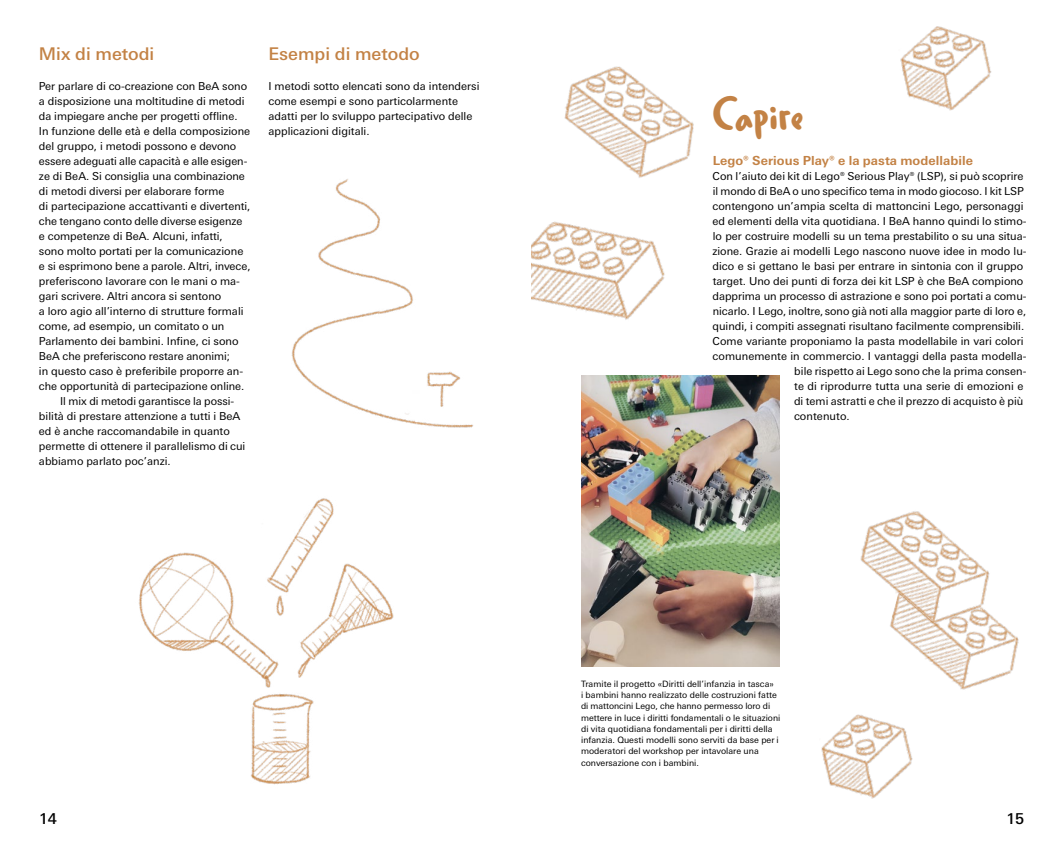
<style>
.page{position:relative;width:1063px;height:851px;background:#fff}
.page>*{position:absolute;margin:0;border:0;box-sizing:border-box;transform-origin:0 0}
.t1{font:700 45px "Duffy Script";letter-spacing:.005em;color:#c38245}
.t2{font:500 17.5px "Univers Next Pro";color:#c38245}
.t3{font:500 15px "Univers Next Pro";color:#000}
.t4{font:700 12.5px "Univers Next Pro";letter-spacing:.005em;color:#c38245}
.t5{font:11px/15px "Univers Next Pro";color:#000}
.t6{font:8.75px/11.2px "Univers Next Pro";letter-spacing:.005em;color:#000}
</style>
<div class="page">
<img style="left:581px;top:375px;width:199px;height:291px">
<img style="left:291px;top:179px;width:182px;height:249px">
<img style="left:139px;top:498px;width:255px;height:287px">
<img style="left:531px;top:221px;width:134px;height:99px">
<img style="left:564px;top:66px;width:130px;height:112px">
<img style="left:821px;top:714px;width:92px;height:85px">
<img style="left:900px;top:26px;width:92px;height:85px">
<img style="left:860px;top:511px;width:130px;height:81px">
<img style="left:890px;top:592px;width:129px;height:98px">
<h2 class="t2" style="left:39px;top:43px;width:117px">Mix di metodi</h2>
<p class="t5" style="left:39px;top:79px;width:210px">Per parlare di co-creazione con BeA sono</p>
<p class="t5" style="left:39px;top:94px;width:207px">a disposizione una moltitudine di metodi</p>
<p class="t5" style="left:39px;top:109px;width:200px">da impiegare anche per progetti offline.</p>
<p class="t5" style="left:39px;top:124px;width:213px">In funzione delle età e della composizione</p>
<p class="t5" style="left:39px;top:139px;width:199px">del gruppo, i metodi possono e devono</p>
<p class="t5" style="left:39px;top:154px;width:210px">essere adeguati alle capacità e alle esigen-</p>
<p class="t5" style="left:39px;top:169px;width:207px">ze di BeA. Si consiglia una combinazione</p>
<p class="t5" style="left:39px;top:184px;width:187px">di metodi diversi per elaborare forme</p>
<p class="t5" style="left:39px;top:199px;width:213px">di partecipazione accattivanti e divertenti,</p>
<p class="t5" style="left:39px;top:214px;width:205px">che tengano conto delle diverse esigenze</p>
<p class="t5" style="left:39px;top:229px;width:185px">e competenze di BeA. Alcuni, infatti,</p>
<p class="t5" style="left:39px;top:244px;width:206px">sono molto portati per la comunicazione</p>
<p class="t5" style="left:39px;top:259px;width:213px">e si esprimono bene a parole. Altri, invece,</p>
<p class="t5" style="left:39px;top:274px;width:202px">preferiscono lavorare con le mani o ma-</p>
<p class="t5" style="left:39px;top:289px;width:184px">gari scrivere. Altri ancora si sentono</p>
<p class="t5" style="left:39px;top:304px;width:206px">a loro agio all’interno di strutture formali</p>
<p class="t5" style="left:39px;top:319px;width:187px">come, ad esempio, un comitato o un</p>
<p class="t5" style="left:39px;top:334px;width:201px">Parlamento dei bambini. Infine, ci sono</p>
<p class="t5" style="left:39px;top:349px;width:193px">BeA che preferiscono restare anonimi;</p>
<p class="t5" style="left:39px;top:364px;width:205px">in questo caso è preferibile proporre an-</p>
<p class="t5" style="left:39px;top:379px;width:207px">che opportunità di partecipazione online.</p>
<p class="t5" style="left:60px;top:394px;width:175px">Il mix di metodi garantisce la possi-</p>
<p class="t5" style="left:39px;top:409px;width:203px">bilità di prestare attenzione a tutti i BeA</p>
<p class="t5" style="left:39px;top:424px;width:192px">ed è anche raccomandabile in quanto</p>
<p class="t5" style="left:39px;top:439px;width:208px">permette di ottenere il parallelismo di cui</p>
<p class="t5" style="left:39px;top:454px;width:133px">abbiamo parlato poc’anzi.</p>
<h2 class="t2" style="left:268px;top:43px;width:153px">Esempi di metodo</h2>
<p class="t5" style="left:268px;top:79px;width:213px">I metodi sotto elencati sono da intendersi come esempi e sono particolarmente adatti per lo sviluppo partecipativo delle applicazioni digitali.</p>
<h1 class="t1" style="left:712px;top:84px;width:93px">Capire</h1>
<p class="t4" style="left:713px;top:153px;width:262px">Lego® Serious Play® e la pasta modellabile</p>
<p class="t5" style="left:713px;top:169px;width:312px">Con l’aiuto dei kit di Lego® Serious Play® (LSP), si può scoprire</p>
<p class="t5" style="left:713px;top:184px;width:313px">il mondo di BeA o uno specifico tema in modo giocoso. I kit LSP</p>
<p class="t5" style="left:713px;top:199px;width:312px">contengono un’ampia scelta di mattoncini Lego, personaggi</p>
<p class="t5" style="left:713px;top:214px;width:316px">ed elementi della vita quotidiana. I BeA hanno quindi lo stimo-</p>
<p class="t5" style="left:713px;top:229px;width:315px">lo per costruire modelli su un tema prestabilito o su una situa-</p>
<p class="t5" style="left:712px;top:244px;width:316px">zione. Grazie ai modelli Lego nascono nuove idee in modo lu-</p>
<p class="t5" style="left:713px;top:259px;width:312px">dico e si gettano le basi per entrare in sintonia con il gruppo</p>
<p class="t5" style="left:713px;top:274px;width:312px">target. Uno dei punti di forza dei kit LSP è che BeA compiono</p>
<p class="t5" style="left:713px;top:289px;width:316px">dapprima un processo di astrazione e sono poi portati a comu-</p>
<p class="t5" style="left:713px;top:304px;width:315px">nicarlo. I Lego, inoltre, sono già noti alla maggior parte di loro e,</p>
<p class="t5" style="left:713px;top:319px;width:313px">quindi, i compiti assegnati risultano facilmente comprensibili.</p>
<p class="t5" style="left:713px;top:334px;width:312px">Come variante proponiamo la pasta modellabile in vari colori</p>
<p class="t5" style="left:713px;top:349px;width:316px">comunemente in commercio. I vantaggi della pasta modella-</p>
<p class="t5" style="left:794px;top:364px;width:234px">bile rispetto ai Lego sono che la prima consen-</p>
<p class="t5" style="left:794px;top:379px;width:231px">te di riprodurre tutta una serie di emozioni e</p>
<p class="t5" style="left:794px;top:394px;width:231px">di temi astratti e che il prezzo di acquisto è più</p>
<p class="t5" style="left:794px;top:409px;width:57px">contenuto.</p>
<p class="t6" style="left:581px;top:678px;width:201px">Tramite il progetto «Diritti dell’infanzia in tasca»<br>i bambini hanno realizzato delle costruzioni fatte di mattoncini Lego, che hanno permesso loro di mettere in luce i diritti fondamentali o le situazioni di vita quotidiana fondamentali per i diritti della infanzia. Questi modelli sono serviti da base per i moderatori del workshop per intavolare una conversazione con i bambini.</p>
<h3 class="t3" style="left:39px;top:809px;width:19px">14</h3>
<h3 class="t3" style="left:1006px;top:809px;width:20px">15</h3>
</div>
